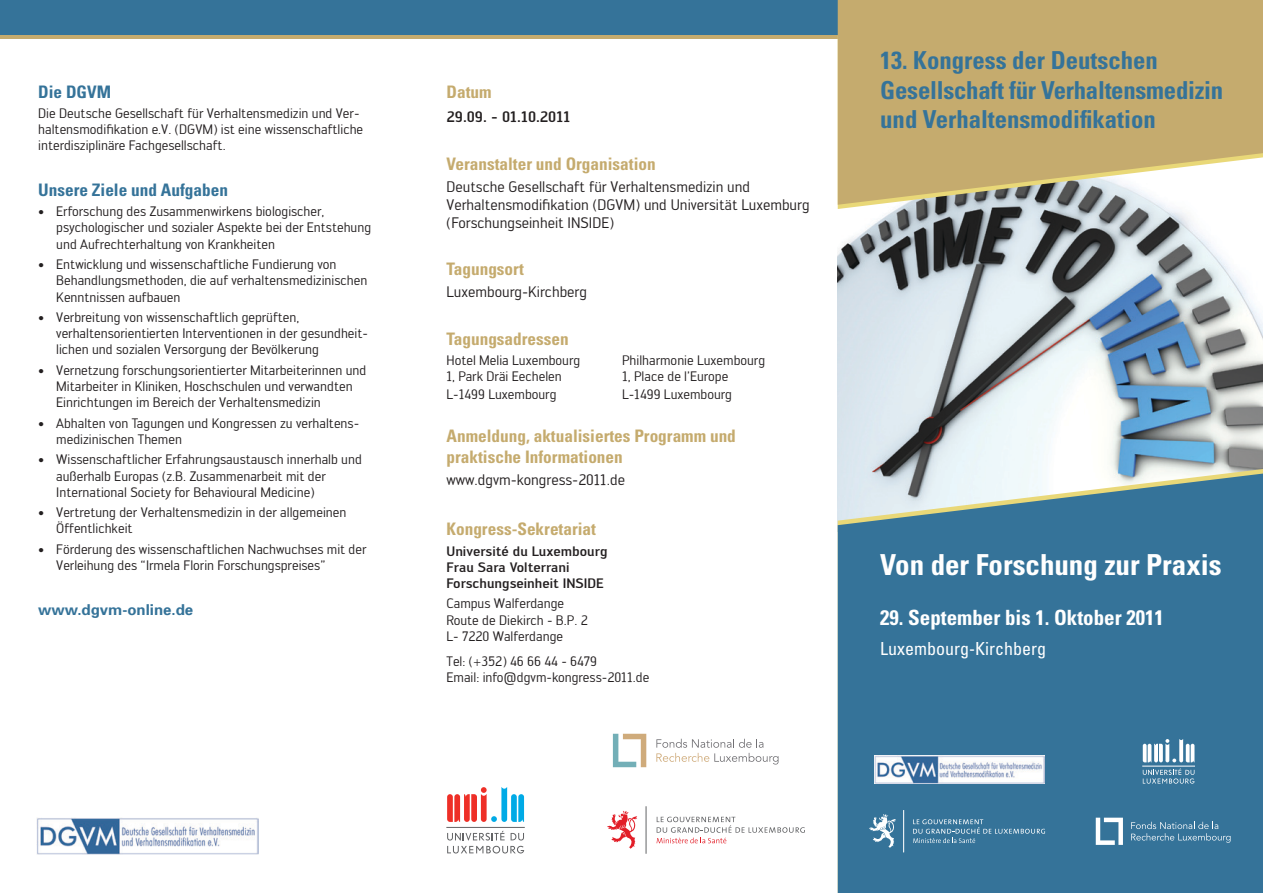
<style>
.page{position:relative;width:1263px;height:893px;background:#fff}
.page>*{position:absolute;margin:0;border:0;box-sizing:border-box;transform-origin:0 0}
.t1{font:700 condensed 28.95px "Univers LT Std";color:#fff}
.t2{font:700 condensed 24.75px/29.7px "Univers LT Std";color:#357399}
.t3{font:700 condensed 21px "Univers LT Std";color:#fff}
.t4{font:condensed 18px "Univers LT Std";color:#fff}
.t5{font:700 condensed 17.25px/20.7px "Univers LT Std";color:#c5ab6e}
.t6{font:700 condensed 17.25px "Univers LT Std";color:#357399}
.t7{font:15px/18px "Engel";color:#231f20}
.t8{font:700 15px "Univers";color:#357399}
.t9{font:500 15px "Engel";color:#231f20}
.t10{font:13.5px/16.2px "Engel";color:#231f20}
.t11{font:500 13.5px/16.2px "Engel";color:#231f20}
</style>
<div class="page">
<svg style="left:0;top:34px;width:838px;height:4px;background:#a19d78"></svg>
<div style="left:0;top:0;width:850px;height:34px;background:#357399"></div>
<img style="left:838px;top:209px;width:425px;height:260px">
<svg style="left:838px;top:205px;width:333px;height:4px"></svg>
<img style="left:37px;top:818px;width:222px;height:37px">
<svg style="left:447px;top:831px;width:58px;height:9px"></svg>
<svg style="left:511px;top:833px;width:13px;height:7px"></svg>
<hr style="left:446px;top:827px;width:79px;height:1px;background:#636466">
<svg style="left:447px;top:846px;width:77px;height:7px"></svg>
<svg style="left:447px;top:787px;width:77px;height:35px"></svg>
<svg style="left:838px;top:0;width:425px;height:205px;background:#c6b079"></svg>
<div style="left:838px;top:474px;width:425px;height:419px;background:#357399"></div>
<hr style="left:646px;top:806px;width:1px;height:48px;background:#636466">
<svg style="left:607px;top:811px;width:30px;height:38px"></svg>
<svg style="left:656px;top:817px;width:149px;height:26px"></svg>
<hr style="left:903px;top:810px;width:1px;height:42px;background:#fff">
<svg style="left:869px;top:814px;width:27px;height:34px"></svg>
<svg style="left:913px;top:819px;width:132px;height:24px;background:#4c83a5"></svg>
<svg style="left:1131px;top:822px;width:99px;height:21px;background:#5186a7"></svg>
<svg style="left:1096px;top:818px;width:27px;height:27px"></svg>
<hr style="left:1142px;top:766px;width:53px;height:1px;background:#fff">
<svg style="left:1143px;top:768px;width:51px;height:16px"></svg>
<svg style="left:1143px;top:739px;width:51px;height:23px"></svg>
<svg style="left:874px;top:783px;width:170px;height:1px"></svg>
<img style="left:874px;top:755px;width:170px;height:28px">
<svg style="left:656px;top:739px;width:122px;height:25px"></svg>
<svg style="left:613px;top:734px;width:33px;height:33px"></svg>
<p class="t6" style="left:38px;top:81px;width:74px">Die DGVM</p>
<p class="t10" style="left:38px;top:105px;width:326px">Die Deutsche Gesellschaft für Verhaltensmedizin und Ver&shy;haltensmodifikation e.V. (DGVM) ist eine wissenschaftliche interdisziplinäre Fachgesellschaft.</p>
<p class="t6" style="left:38px;top:179px;width:191px">Unsere Ziele und Aufgaben</p>
<p class="t10" style="left:56px;top:203px;width:316px;text-indent:-18px">• Erforschung des Zusammenwirkens biologischer, psychologischer und sozialer Aspekte bei der Entstehung und Aufrechterhaltung von Krankheiten</p>
<p class="t10" style="left:56px;top:256px;width:313px;text-indent:-18px">• Entwicklung und wissenschaftliche Fundierung von<br>Behandlungsmethoden, die auf verhaltensmedizinischen<br>Kenntnissen aufbauen</p>
<p class="t10" style="left:56px;top:309px;width:313px;text-indent:-18px">• Verbreitung von wissenschaftlich geprüften, verhaltensorientierten Interventionen in der gesundheit&shy;lichen und sozialen Versorgung der Bevölkerung</p>
<p class="t10" style="left:56px;top:362px;width:312px;text-indent:-18px">• Vernetzung forschungsorientierter Mitarbeiterinnen und<br>Mitarbeiter in Kliniken, Hoschschulen und verwandten<br>Einrichtungen im Bereich der Verhaltensmedizin</p>
<p class="t10" style="left:56px;top:414px;width:304px;text-indent:-18px">• Abhalten von Tagungen und Kongressen zu verhaltens&shy;medizinischen Themen</p>
<p class="t10" style="left:56px;top:451px;width:307px;text-indent:-18px">• Wissenschaftlicher Erfahrungsaustausch innerhalb und außerhalb Europas (z.B. Zusammenarbeit mit der<br>International Society for Behavioural Medicine)</p>
<p class="t10" style="left:56px;top:504px;width:292px;text-indent:-18px">• Vertretung der Verhaltensmedizin in der allgemeinen<br>Öffentlichkeit</p>
<p class="t10" style="left:56px;top:541px;width:312px;text-indent:-18px">• Förderung des wissenschaftlichen Nachwuchses mit der<br>Verleihung des “Irmela Florin Forschungspreises”</p>
<p class="t8" style="left:38px;top:600px;width:157px">www.dgvm-online.de</p>
<p class="t5" style="left:446px;top:81px;width:47px">Datum</p>
<p class="t9" style="left:446px;top:108px;width:125px">29.09. - 01.10.2011</p>
<p class="t5" style="left:446px;top:153px;width:211px">Veranstalter und Organisation</p>
<p class="t7" style="left:446px;top:177px;width:364px">Deutsche Gesellschaft für Verhaltensmedizin und<br>Verhaltensmodifikation (DGVM) und Universität Luxemburg (Forschungseinheit INSIDE)</p>
<p class="t5" style="left:446px;top:259px;width:79px">Tagungsort</p>
<p class="t7" style="left:446px;top:283px;width:142px">Luxembourg-Kirchberg</p>
<p class="t5" style="left:446px;top:328px;width:124px">Tagungsadressen</p>
<p class="t10" style="left:446px;top:352px;width:135px">Hotel Melia Luxembourg</p>
<p class="t10" style="left:622px;top:352px;width:145px">Philharmonie Luxembourg</p>
<p class="t10" style="left:446px;top:368px;width:117px">1, Park Dräi Eechelen</p>
<p class="t10" style="left:622px;top:368px;width:108px">1, Place de l’Europe</p>
<p class="t10" style="left:446px;top:386px;width:111px">L-1499 Luxembourg</p>
<p class="t10" style="left:622px;top:386px;width:111px">L-1499 Luxembourg</p>
<p class="t5" style="left:446px;top:426px;width:291px">Anmeldung, aktualisiertes Programm und praktische Informationen</p>
<p class="t7" style="left:446px;top:471px;width:180px">www.dgvm-kongress-2011.de</p>
<p class="t5" style="left:446px;top:519px;width:151px">Kongress-Sekretariat</p>
<p class="t11" style="left:446px;top:543px;width:163px">Université du Luxembourg<br>Frau Sara Volterrani<br>Forschungseinheit INSIDE</p>
<p class="t10" style="left:446px;top:595px;width:143px">Campus Walferdange<br>Route de Diekirch - B.P. 2<br>L- 7220 Walferdange</p>
<p class="t10" style="left:446px;top:652px;width:204px">Tel: (+352) 46 66 44 - 6479<br>Email: info@dgvm-kongress-2011.de</p>
<h2 class="t2" style="left:880px;top:45px;width:344px">13. Kongress der Deutschen<br>Gesellschaft für Verhaltensmedizin und Verhaltensmodifikation</h2>
<h1 class="t1" style="left:880px;top:546px;width:343px">Von der Forschung zur Praxis</h1>
<h3 class="t3" style="left:880px;top:605px;width:285px">29. September bis 1. Oktober 2011</h3>
<h3 class="t4" style="left:880px;top:637px;width:167px">Luxembourg-Kirchberg</h3>
</div>
